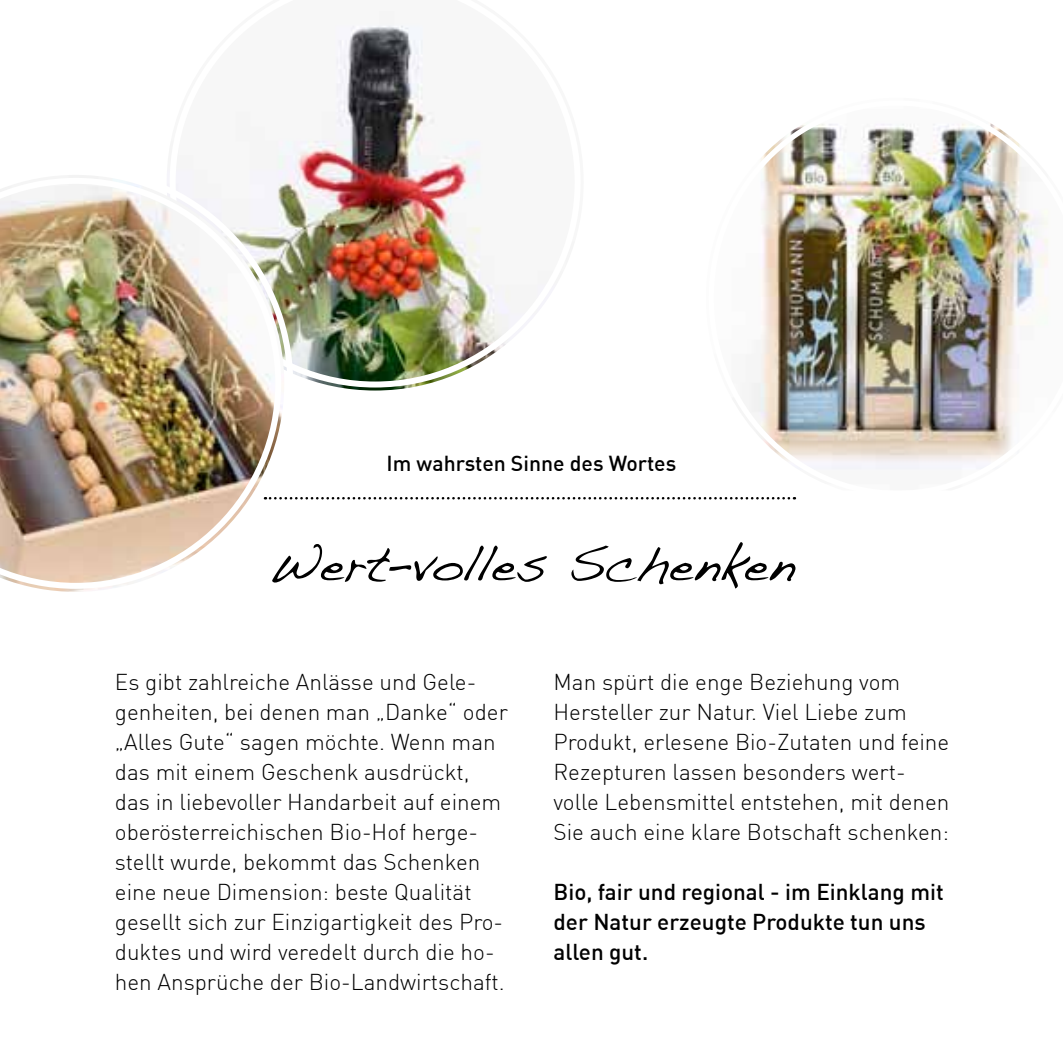
<style>
.page{position:relative;width:1063px;height:1063px;background:#fff}
.page>*{position:absolute;margin:0;border:0;box-sizing:border-box;transform-origin:0 0}
.t1{font:50px "Handwriting Dakota";letter-spacing:-.005em;color:#000}
.t2{font:300 22.5px/30px "DIN";color:#000}
.t3{font:500 22.5px/30px "DIN";color:#000}
.t4{font:500 21.25px "DIN";color:#000}
</style>
<div class="page">
<img style="left:276px;top:23px;width:280px;height:365px">
<svg style="left:295px;top:497px;width:401px;height:3px"></svg>
<img style="left:749px;top:123px;width:300px;height:347px">
<svg style="left:42px;top:166px;width:251px;height:426px"></svg>
<img style="left:0;top:178px;width:281px;height:411px">
<p class="t4" style="left:387px;top:450px;width:291px">Im wahrsten Sinne des Wortes</p>
<h1 class="t1" style="left:268px;top:527px;width:528px">Wert-volles Schenken</h1>
<p class="t2" style="left:115px;top:667px;width:395px">Es gibt zahlreiche Anlässe und Gele&shy;genheiten, bei denen man „Danke“ oder „Alles Gute“ sagen möchte. Wenn man das mit einem Geschenk ausdrückt, das in liebevoller Handarbeit auf einem oberösterreichischen Bio-Hof herge&shy;stellt wurde, bekommt das Schenken eine neue Dimension: beste Qualität gesellt sich zur Einzigartigkeit des Pro&shy;duktes und wird veredelt durch die ho&shy;hen Ansprüche der Bio-Landwirtschaft.</p>
<p class="t2" style="left:554px;top:667px;width:398px">Man spürt die enge Beziehung vom Hersteller zur Natur. Viel Liebe zum Produkt, erlesene Bio-Zutaten und feine Rezepturen lassen besonders wert&shy;volle Lebensmittel entstehen, mit denen Sie auch eine klare Botschaft schenken:</p>
<p class="t3" style="left:554px;top:876px;width:392px">Bio, fair und regional - im Einklang mit der Natur erzeugte Produkte tun uns allen gut.</p>
</div>
